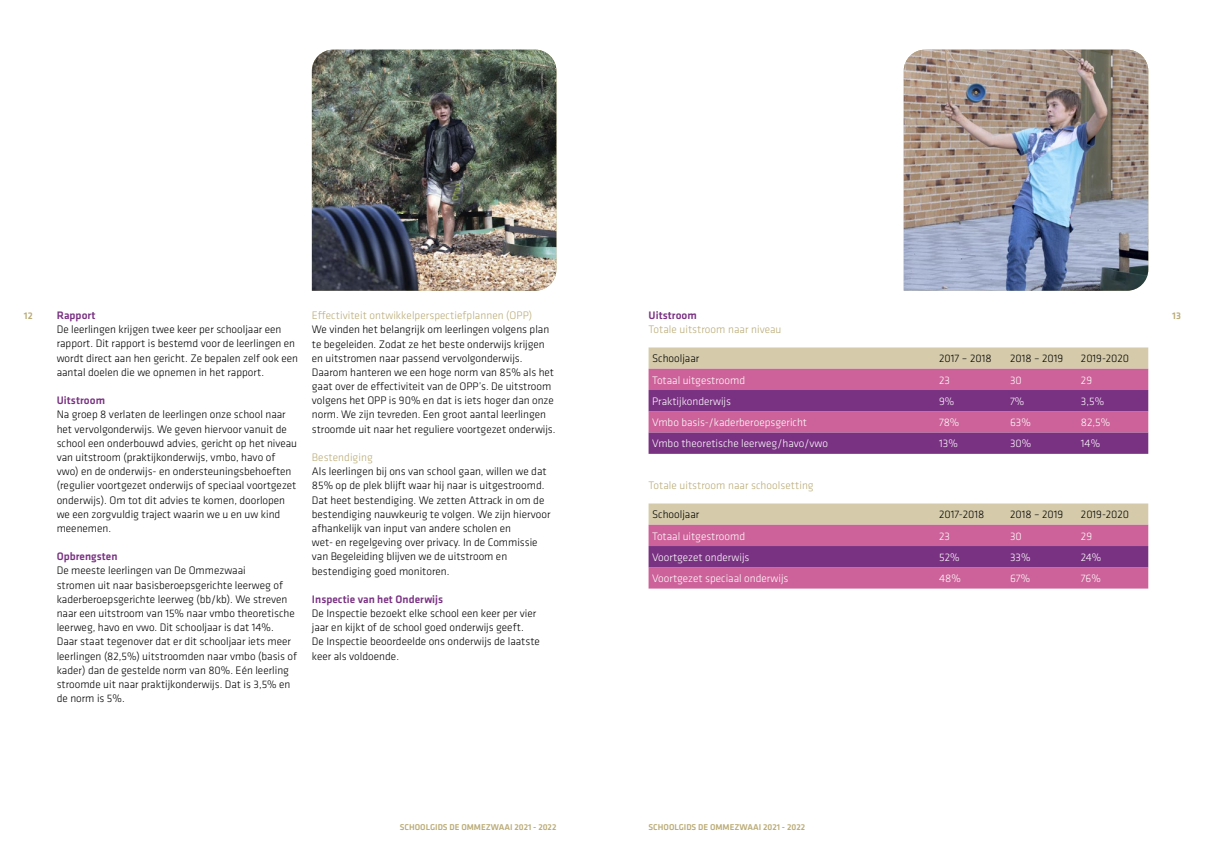
<style>
.page{position:relative;width:1205px;height:851px;background:#fff}
.page>*{position:absolute;margin:0;border:0;box-sizing:border-box;transform-origin:0 0}
.t1{font:300 11.25px/14.1px "Klavika";color:#000}
.t2{font:300 11.25px "Klavika";color:#fff}
.t3{font:300 11.25px "Klavika";letter-spacing:.005em;color:#baab76}
.t4{font:500 11.25px "Klavika";letter-spacing:.005em;color:#793182}
.t5{font:500 10px "Klavika";color:#baab76}
.t6{font:500 8.75px "Klavika";color:#baab76}
</style>
<div class="page">
<svg style="left:648px;top:347px;width:500px;height:107px;background:#ad6594"></svg>
<svg style="left:648px;top:503px;width:500px;height:85px;background:#ba7399"></svg>
<img style="left:312px;top:50px;width:244px;height:241px">
<img style="left:904px;top:50px;width:244px;height:241px">
<p class="t3" style="left:312px;top:308px;width:222px">Effectiviteit ontwikkelperspectiefplannen (OPP)</p>
<p class="t1" style="left:312px;top:322px;width:245px">We vinden het belangrijk om leerlingen volgens plan te begeleiden. Zodat ze het beste onderwijs krijgen en uitstromen naar passend vervolgonderwijs.<br>Daarom hanteren we een hoge norm van 85% als het gaat over de effectiviteit van de OPP’s. De uitstroom volgens het OPP is 90% en dat is iets hoger dan onze norm. We zijn tevreden. Een groot aantal leerlingen stroomde uit naar het reguliere voortgezet onderwijs.</p>
<p class="t3" style="left:312px;top:450px;width:62px">Bestendiging</p>
<p class="t1" style="left:312px;top:464px;width:240px">Als leerlingen bij ons van school gaan, willen we dat 85% op de plek blijft waar hij naar is uitgestroomd.<br>Dat heet bestendiging. We zetten Attrack in om de bestendiging nauwkeurig te volgen. We zijn hiervoor afhankelijk van input van andere scholen en<br>wet- en regelgeving over privacy. In de Commissie van Begeleiding blijven we de uitstroom en bestendiging goed monitoren.</p>
<p class="t4" style="left:312px;top:591px;width:133px">Inspectie van het Onderwijs</p>
<p class="t1" style="left:312px;top:606px;width:230px">De Inspectie bezoekt elke school een keer per vier jaar en kijkt of de school goed onderwijs geeft.<br>De Inspectie beoordeelde ons onderwijs de laatste keer als voldoende.</p>
<p class="t4" style="left:648px;top:308px;width:50px">Uitstroom</p>
<p class="t3" style="left:648px;top:323px;width:134px">Totale uitstroom naar niveau</p>
<p class="t1" style="left:652px;top:351px;width:49px">Schooljaar</p>
<p class="t1" style="left:939px;top:351px;width:54px">2017 – 2018</p>
<p class="t1" style="left:1010px;top:351px;width:55px">2018 – 2019</p>
<p class="t1" style="left:1081px;top:351px;width:50px">2019-2020</p>
<p class="t2" style="left:652px;top:373px;width:94px">Totaal uitgestroomd</p>
<p class="t2" style="left:939px;top:373px;width:12px">23</p>
<p class="t2" style="left:1010px;top:373px;width:13px">30</p>
<p class="t2" style="left:1081px;top:373px;width:13px">29</p>
<p class="t2" style="left:652px;top:394px;width:80px">Praktijkonderwijs</p>
<p class="t2" style="left:939px;top:394px;width:17px">9%</p>
<p class="t2" style="left:1010px;top:394px;width:16px">7%</p>
<p class="t2" style="left:1081px;top:394px;width:25px">3,5%</p>
<p class="t2" style="left:652px;top:415px;width:156px">Vmbo basis-/kaderberoepsgericht</p>
<p class="t2" style="left:939px;top:415px;width:22px">78%</p>
<p class="t2" style="left:1010px;top:415px;width:22px">63%</p>
<p class="t2" style="left:1081px;top:415px;width:31px">82,5%</p>
<p class="t2" style="left:652px;top:437px;width:177px">Vmbo theoretische leerweg/havo/vwo</p>
<p class="t2" style="left:939px;top:437px;width:20px">13%</p>
<p class="t2" style="left:1010px;top:437px;width:23px">30%</p>
<p class="t2" style="left:1081px;top:437px;width:21px">14%</p>
<p class="t3" style="left:648px;top:478px;width:167px">Totale uitstroom naar schoolsetting</p>
<p class="t1" style="left:652px;top:507px;width:49px">Schooljaar</p>
<p class="t1" style="left:939px;top:507px;width:47px">2017-2018</p>
<p class="t1" style="left:1010px;top:507px;width:55px">2018 – 2019</p>
<p class="t1" style="left:1081px;top:507px;width:50px">2019-2020</p>
<p class="t2" style="left:652px;top:529px;width:94px">Totaal uitgestroomd</p>
<p class="t2" style="left:939px;top:529px;width:12px">23</p>
<p class="t2" style="left:1010px;top:529px;width:13px">30</p>
<p class="t2" style="left:1081px;top:529px;width:13px">29</p>
<p class="t2" style="left:652px;top:550px;width:99px">Voortgezet onderwijs</p>
<p class="t2" style="left:939px;top:550px;width:22px">52%</p>
<p class="t2" style="left:1010px;top:550px;width:22px">33%</p>
<p class="t2" style="left:1081px;top:550px;width:22px">24%</p>
<p class="t2" style="left:652px;top:571px;width:138px">Voortgezet speciaal onderwijs</p>
<p class="t2" style="left:939px;top:571px;width:23px">48%</p>
<p class="t2" style="left:1010px;top:571px;width:22px">67%</p>
<p class="t2" style="left:1081px;top:571px;width:22px">76%</p>
<p class="t4" style="left:57px;top:308px;width:40px">Rapport</p>
<p class="t1" style="left:57px;top:322px;width:243px">De leerlingen krijgen twee keer per schooljaar een rapport. Dit rapport is bestemd voor de leerlingen en wordt direct aan hen gericht. Ze bepalen zelf ook een aantal doelen die we opnemen in het rapport.</p>
<p class="t4" style="left:57px;top:393px;width:50px">Uitstroom</p>
<p class="t1" style="left:57px;top:407px;width:242px">Na groep 8 verlaten de leerlingen onze school naar het vervolgonderwijs. We geven hiervoor vanuit de school een onderbouwd advies, gericht op het niveau van uitstroom (praktijkonderwijs, vmbo, havo of vwo) en de onderwijs- en ondersteuningsbehoeften (regulier voortgezet onderwijs of speciaal voortgezet onderwijs). Om tot dit advies te komen, doorlopen we een zorgvuldig traject waarin we u en uw kind meenemen.</p>
<p class="t4" style="left:57px;top:549px;width:62px">Opbrengsten</p>
<p class="t1" style="left:57px;top:563px;width:242px">De meeste leerlingen van De Ommezwaai<br>stromen uit naar basisberoepsgerichte leerweg of kaderberoepsgerichte leerweg (bb/kb). We streven naar een uitstroom van 15% naar vmbo theoretische leerweg, havo en vwo. Dit schooljaar is dat 14%.<br>Daar staat tegenover dat er dit schooljaar iets meer leerlingen (82,5%) uitstroomden naar vmbo (basis of kader) dan de gestelde norm van 80%. Eén leerling stroomde uit naar praktijkonderwijs. Dat is 3,5% en de norm is 5%.</p>
<p class="t5" style="left:24px;top:309px;width:10px">12</p>
<p class="t5" style="left:1172px;top:309px;width:10px">13</p>
<p class="t6" style="left:400px;top:820px;width:158px">SCHOOLGIDS De Ommezwaai 2021 - 2022</p>
<p class="t6" style="left:648px;top:820px;width:158px">SCHOOLGIDS De Ommezwaai 2021 - 2022</p>
</div>
